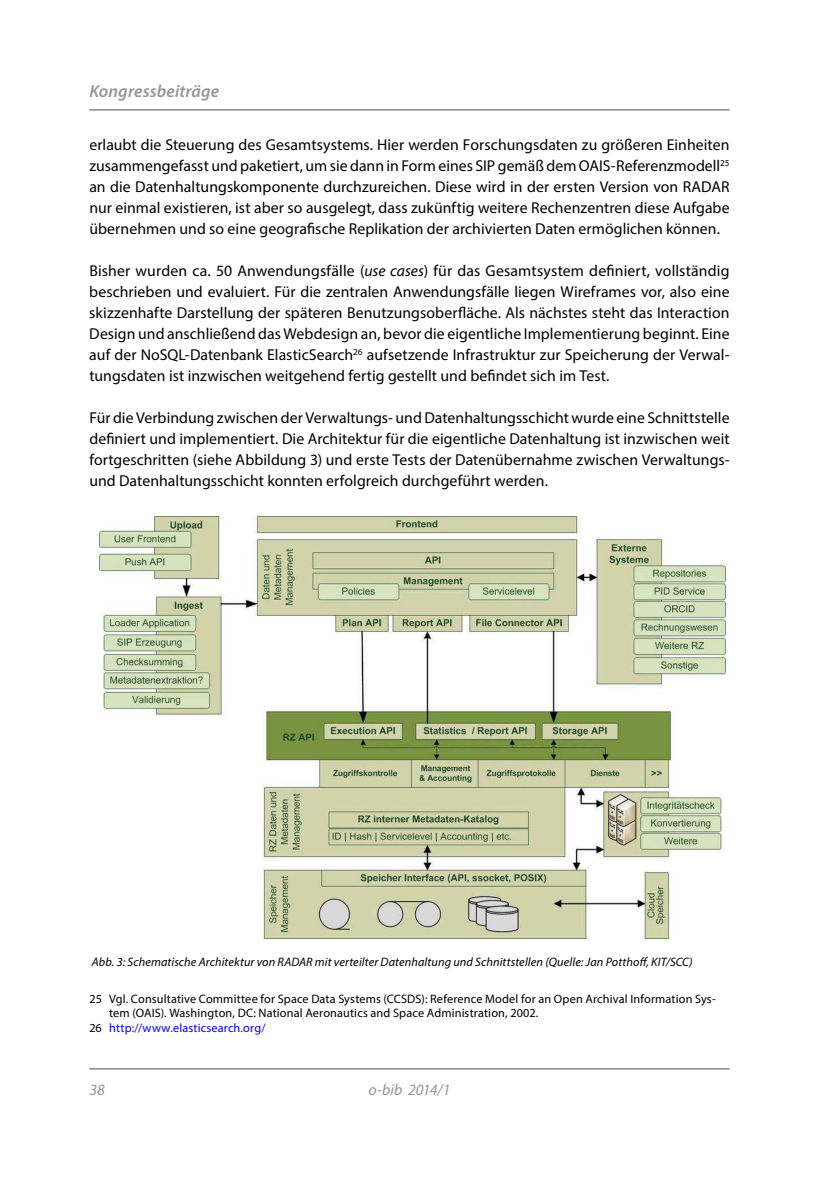
<style>
.page{position:relative;width:819px;height:1191px;background:#fff}
.page>*{position:absolute;margin:0;border:0;box-sizing:border-box;transform-origin:0 0}
.Kolumnentitel{font:italic 600 17.5px "Myriad Pro";letter-spacing:.005em;color:#949599}
.Fließtext{font:15.75px/21px "Myriad Pro";letter-spacing:.005em;color:#000;text-align:justify}
.t1{font:italic 15.75px "Myriad Pro";letter-spacing:-.005em;color:#949599}
.Fußnote_eingerückt{font:12.25px/14px "Myriad Pro";letter-spacing:.01em;color:#000}
.Bildlegende{font:italic 12.25px "Myriad Pro";letter-spacing:.01em;color:#000}
.Fußnote_eingerückt-2{font:12.25px "Myriad Pro";letter-spacing:.01em;color:#00f}
.s1{font-style:italic}
.s2{color:#000}
</style>
<div class="page">
<hr style="left:89px;top:1068px;width:640px;height:1px;background:#949599">
<hr style="left:89px;top:109px;width:640px;height:2px;background:#949599">
<img style="left:99px;top:516px;width:626px;height:422px">
<p class="Kolumnentitel" style="left:89px;top:80px;width:131px">Kongressbeiträge</p>
<p class="Fließtext" style="left:89px;top:134px;width:641px">erlaubt die Steuerung des Gesamtsystems. Hier werden Forschungsdaten zu größeren Einheiten zusammengefasst und paketiert, um sie dann in Form eines SIP gemäß dem OAIS-Referenzmodell<sup>25 </sup>an die Datenhaltungskomponente durchzureichen. Diese wird in der ersten Version von RADAR nur einmal existieren, ist aber so ausgelegt, dass zukünftig weitere Rechenzentren diese Aufgabe übernehmen und so eine geografische Replikation der archivierten Daten ermöglichen können.</p>
<p class="Fließtext" style="left:89px;top:260px;width:641px">Bisher wurden ca. 50 Anwendungsfälle (<span class="s1">use cases</span>) für das Gesamtsystem definiert, vollständig beschrieben und evaluiert. Für die zentralen Anwendungsfälle liegen Wireframes vor, also eine skizzenhafte Darstellung der späteren Benutzungsoberfläche. Als nächstes steht das Interaction Design und anschließend das Webdesign an, bevor die eigentliche Implementierung beginnt. Eine auf der NoSQL-Datenbank ElasticSearch<sup>26</sup> aufsetzende Infrastruktur zur Speicherung der Verwal&shy;tungsdaten ist inzwischen weitgehend fertig gestellt und befindet sich im Test.</p>
<p class="Fließtext" style="left:89px;top:407px;width:641px">Für die Verbindung zwischen der Verwaltungs- und Datenhaltungsschicht wurde eine Schnittstelle definiert und implementiert. Die Architektur für die eigentliche Datenhaltung ist inzwischen weit fortgeschritten (siehe Abbildung 3) und erste Tests der Datenübernahme zwischen Verwaltungs&shy;und Datenhaltungsschicht konnten erfolgreich durchgeführt werden.</p>
<p class="Bildlegende" style="left:92px;top:954px;width:602px">Abb. 3: Schematische Architektur von RADAR mit verteilter Datenhaltung und Schnittstellen (Quelle: Jan Potthoff, KIT/SCC)</p>
<p class="Fußnote_eingerückt" style="left:109px;top:991px;width:608px;text-indent:-20px">25 Vgl. Consultative Committee for Space Data Systems (CCSDS): Reference Model for an Open Archival Information Sys&shy;tem (OAIS). Washington, DC: National Aeronautics and Space Administration, 2002.</p>
<p class="Fußnote_eingerückt-2" style="left:89px;top:1020px;width:178px"><span class="s2">26</span> http://www.elasticsearch.org/</p>
<p class="t1" style="left:89px;top:1080px;width:17px">38</p>
<p class="t1" style="left:368px;top:1080px;width:83px">o-bib 2014/1</p>
</div>
